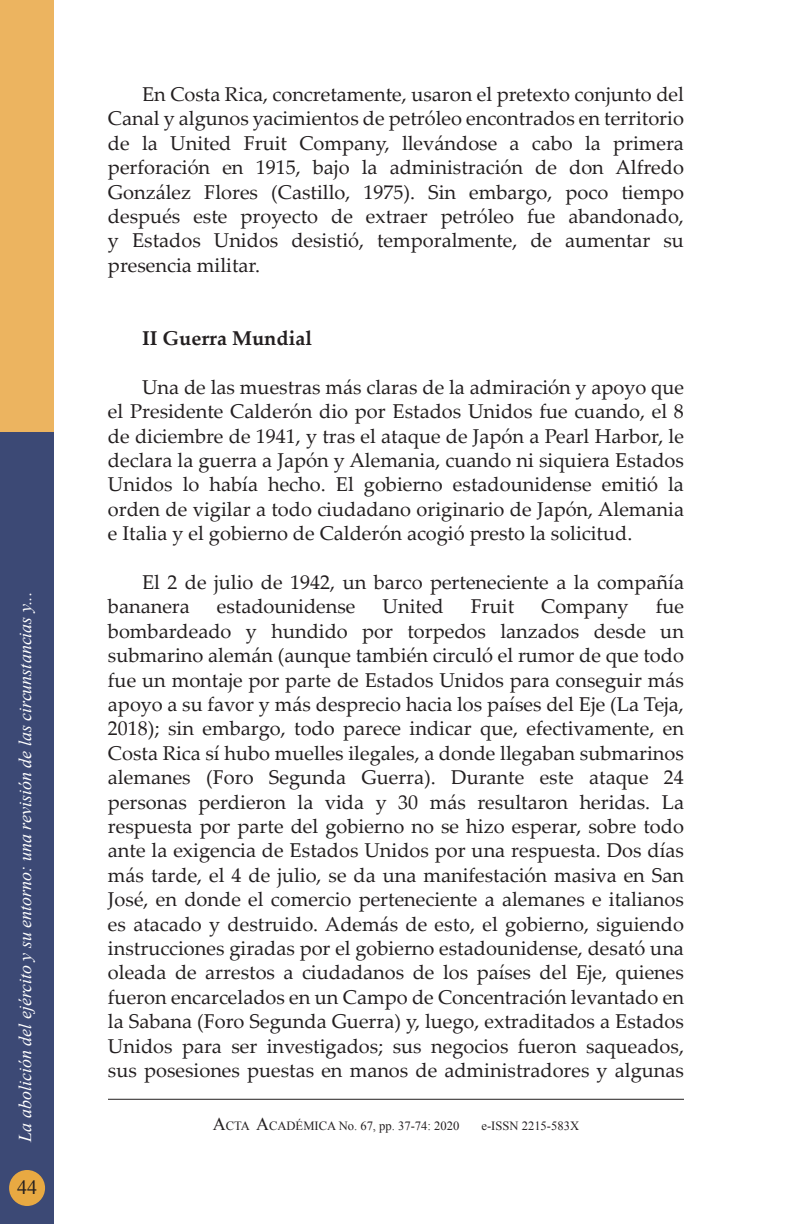
<style>
.page{position:relative;width:792px;height:1224px;background:#fff}
.page>*{position:absolute;margin:0;border:0;box-sizing:border-box;transform-origin:0 0}
.t1{font:20px/24.4px "Palatino Linotype";color:#231f20;text-align:justify}
.t2{font:700 20px "Palatino Linotype";color:#231f20}
.t3{font:20px "Times New Roman";color:#231f20}
.t4{font:italic 18px "Times New Roman";color:#fff}
.t5{font:12.6px "Times New Roman";color:#231f20}
.s1{font-size:18px}
</style>
<div class="page">
<hr style="left:108px;top:1099px;width:576px;height:1px;background:#231f20">
<div style="left:0;top:432px;width:54px;height:792px;background:#3c4975"></div>
<div style="left:0;top:0;width:54px;height:432px;background:#ecb460"></div>
<div style="left:9px;top:1170px;width:36px;height:36px;background:#e8a942;border-radius:50%"></div>
<p class="t4" style="left:13px;top:1142px;width:552px;rotate:-90deg">La abolición del ejército y su entorno: una revisión de las circunstancias y...</p>
<p class="t3" style="left:17px;top:1174px;width:21px">44</p>
<p class="t1" style="left:108px;top:81px;width:578px;text-indent:34px">En Costa Rica, concretamente, usaron el pretexto conjunto del Canal y algunos yacimientos de petróleo encontrados en territorio de la United Fruit Company, llevándose a cabo la primera perforación en 1915, bajo la administración de don Alfredo González Flores (Castillo, 1975). Sin embargo, poco tiempo después este proyecto de extraer petróleo fue abandonado, y Estados Unidos desistió, temporalmente, de aumentar su presencia militar.</p>
<p class="t2" style="left:142px;top:324px;width:171px">II Guerra Mundial</p>
<p class="t1" style="left:108px;top:374px;width:578px;text-indent:34px">Una de las muestras más claras de la admiración y apoyo que el Presidente Calderón dio por Estados Unidos fue cuando, el 8 de diciembre de 1941, y tras el ataque de Japón a Pearl Harbor, le declara la guerra a Japón y Alemania, cuando ni siquiera Estados Unidos lo había hecho. El gobierno estadounidense emitió la orden de vigilar a todo ciudadano originario de Japón, Alemania e Italia y el gobierno de Calderón acogió presto la solicitud.</p>
<p class="t1" style="left:108px;top:569px;width:578px;text-indent:34px">El 2 de julio de 1942, un barco perteneciente a la compañía bananera</p>
<p class="t1" style="left:217px;top:594px;width:140px">estadounidense</p>
<p class="t1" style="left:382px;top:594px;width:63px">United</p>
<p class="t1" style="left:471px;top:594px;width:45px">Fruit</p>
<p class="t1" style="left:541px;top:594px;width:89px">Company</p>
<p class="t1" style="left:108px;top:594px;width:578px;text-indent:548px">fue bombardeado y hundido por torpedos lanzados desde un submarino alemán (aunque también circuló el rumor de que todo fue un montaje por parte de Estados Unidos para conseguir más apoyo a su favor y más desprecio hacia los países del Eje (La Teja, 2018); sin embargo, todo parece indicar que, efectivamente, en Costa Rica sí hubo muelles ilegales, a donde llegaban submarinos alemanes (Foro Segunda Guerra). Durante este ataque 24 personas perdieron la vida y 30 más resultaron heridas. La respuesta por parte del gobierno no se hizo esperar, sobre todo ante la exigencia de Estados Unidos por una respuesta. Dos días más tarde, el 4 de julio, se da una manifestación masiva en San José, en donde el comercio perteneciente a alemanes e italianos es atacado y destruido. Además de esto, el gobierno, siguiendo instrucciones giradas por el gobierno estadounidense, desató una oleada de arrestos a ciudadanos de los países del Eje, quienes fueron encarcelados en un Campo de Concentración levantado en la Sabana (Foro Segunda Guerra) y, luego, extraditados a Estados Unidos para ser investigados; sus negocios fueron saqueados, sus posesiones puestas en manos de administradores y algunas</p>
<p class="t5" style="left:213px;top:1118px;width:248px"><span class="s1">A</span>CTA <span class="s1">A</span>CADÉMICA No. 67, pp. 37-74: 2020</p>
<p class="t5" style="left:481px;top:1118px;width:99px">e-ISSN 2215-583X</p>
</div>
